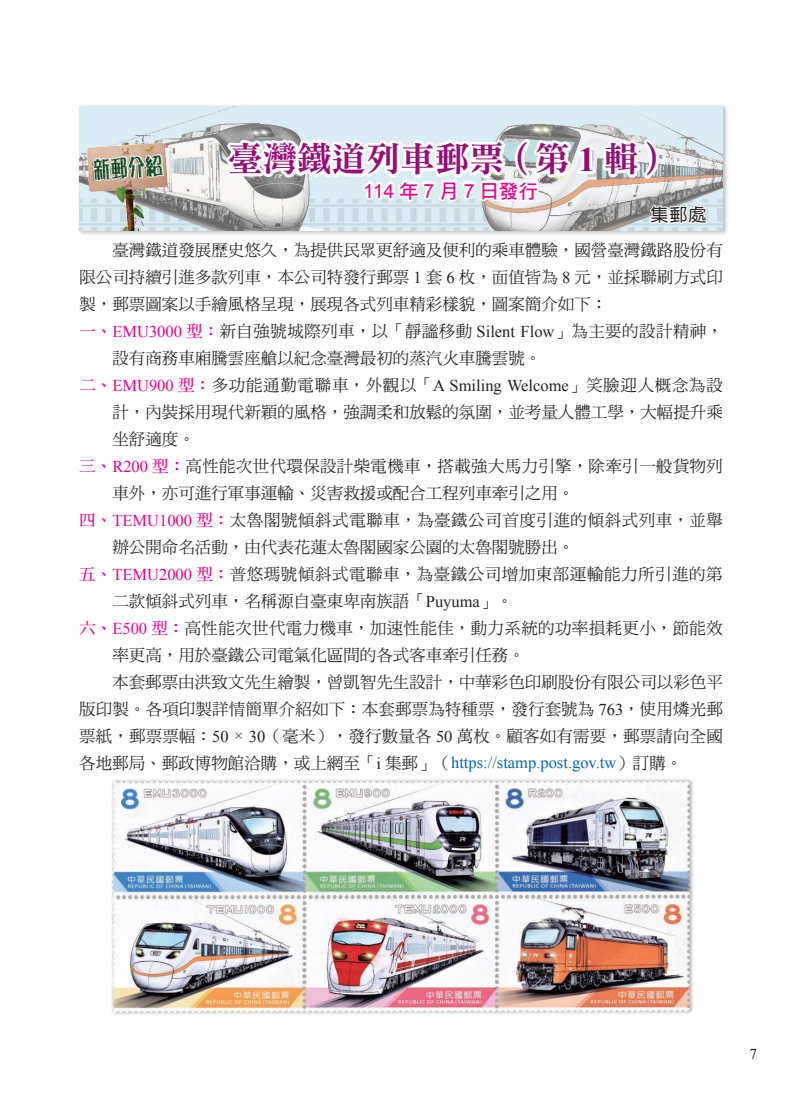
<style>
.page{position:relative;width:808px;height:1106px;background:#fff}
.page>*{position:absolute;margin:0;border:0;box-sizing:border-box;transform-origin:0 0}
.t1{font:34.5px "DF Ming Std W9";color:#970c76}
.t2{font:19.5px "Arial";color:#ed028c}
.t3{font:18px "DF Yuan Std W5";color:#231f20}
.t4{font:16.5px "DF Ming Std W5";color:#231f20}
.t5{font:16.5px "DF Ming Std W5";letter-spacing:.02em;color:#231f20}
.t6{font:16.5px "DF Ming Std W5";letter-spacing:.04em;color:#231f20}
.t7{font:16.5px "DF Ming Std W5";letter-spacing:.025em;color:#231f20}
.t8{font:16.5px "DF Ming Std W5";letter-spacing:.035em;color:#231f20}
.t9{font:16.5px "DF Ming Std W5";letter-spacing:.03em;color:#231f20}
.t10{font:15px "Times New Roman";color:#231f20}
.s1{font-family:"Times New Roman";font-weight:700}
.s2{font-family:"DF Hei Std W7"}
.s3{font-family:"Times New Roman"}
.s4{font-family:"DF Ming Std W7";color:#ed028c}
.s5{font-family:"Times New Roman";color:#ed028c}
.s6{font-family:"Times New Roman";color:#0166b3}
</style>
<div class="page">
<div style="left:77px;top:103px;width:652px;height:133px;background:#231f20;opacity:.5"></div>
<img style="left:79px;top:106px;width:644px;height:125px">
<img style="left:79px;top:135px;width:95px;height:96px">
<svg style="left:218px;top:111px;width:490px;height:118px"></svg>
<div style="left:110px;top:777px;width:586px;height:239px;background:#231f20;opacity:.5"></div>
<img style="left:112px;top:780px;width:578px;height:232px">
<h1 class="t1" style="left:228px;top:140px;width:447px">臺灣鐵道列車郵票（第 <span class="s1">1</span> 輯）</h1>
<p class="t2" style="left:363px;top:178px;width:176px">114<span class="s2">年</span>7<span class="s2">月</span>7<span class="s2">日發行</span></p>
<p class="t3" style="left:650px;top:205px;width:57px">集郵處</p>
<p class="t4" style="left:112px;top:241px;width:612px">臺灣鐵道發展歷史悠久，為提供民眾更舒適及便利的乘車體驗，國營臺灣鐵路股份有</p>
<p class="t4" style="left:79px;top:268px;width:645px">限公司持續引進多款列車，本公司特發行郵票 <span class="s3">1</span> 套 <span class="s3">6</span> 枚，面值皆為 <span class="s3">8</span> 元，並採聯刷方式印</p>
<p class="t4" style="left:79px;top:295px;width:529px">製，郵票圖案以手繪風格呈現，展現各式列車精彩樣貌，圖案簡介如下：</p>
<p class="t7" style="left:79px;top:322px;width:645px"><span class="s4">一、</span> <span class="s5">EMU3000</span> <span class="s4">型：</span>新自強號城際列車，以「靜謐移動 <span class="s3">Silent Flow</span>」為主要的設計精神，</p>
<p class="t4" style="left:112px;top:349px;width:430px">設有商務車廂騰雲座艙以紀念臺灣最初的蒸汽火車騰雲號。</p>
<p class="t6" style="left:79px;top:376px;width:645px"><span class="s4">二、</span> <span class="s5">EMU900</span> <span class="s4">型：</span>多功能通勤電聯車，外觀以「<span class="s3">A Smiling Welcome</span>」笑臉迎人概念為設</p>
<p class="t4" style="left:112px;top:403px;width:612px">計，內裝採用現代新穎的風格，強調柔和放鬆的氛圍，並考量人體工學，大幅提升乘</p>
<p class="t4" style="left:112px;top:430px;width:84px">坐舒適度。</p>
<p class="t5" style="left:79px;top:457px;width:645px"><span class="s4">三、</span> <span class="s5">R200</span> <span class="s4">型：</span>高性能次世代環保設計柴電機車，搭載強大馬力引擎，除牽引一般貨物列</p>
<p class="t4" style="left:112px;top:484px;width:463px">車外，亦可進行軍事運輸、災害救援或配合工程列車牽引之用。</p>
<p class="t8" style="left:79px;top:511px;width:645px"><span class="s4">四、</span> <span class="s5">TEMU1000</span> <span class="s4">型：</span>太魯閣號傾斜式電聯車，為臺鐵公司首度引進的傾斜式列車，並舉</p>
<p class="t4" style="left:112px;top:538px;width:463px">辦公開命名活動，由代表花蓮太魯閣國家公園的太魯閣號勝出。</p>
<p class="t9" style="left:79px;top:565px;width:645px"><span class="s4">五、</span> <span class="s5">TEMU2000</span> <span class="s4">型：</span>普悠瑪號傾斜式電聯車，為臺鐵公司增加東部運輸能力所引進的第</p>
<p class="t4" style="left:112px;top:592px;width:402px">二款傾斜式列車，名稱源自臺東卑南族語「<span class="s3">Puyuma</span>」。</p>
<p class="t5" style="left:79px;top:619px;width:645px"><span class="s4">六、</span> <span class="s5">E500</span> <span class="s4">型：</span>高性能次世代電力機車，加速性能佳，動力系統的功率損耗更小，節能效</p>
<p class="t4" style="left:112px;top:646px;width:414px">率更高，用於臺鐵公司電氣化區間的各式客車牽引任務。</p>
<p class="t4" style="left:112px;top:673px;width:612px">本套郵票由洪致文先生繪製，曾凱智先生設計，中華彩色印刷股份有限公司以彩色平</p>
<p class="t4" style="left:79px;top:700px;width:645px">版印製。各項印製詳情簡單介紹如下：本套郵票為特種票，發行套號為 <span class="s3">763</span>，使用燐光郵</p>
<p class="t4" style="left:79px;top:727px;width:645px">票紙，郵票票幅：<span class="s3">50 × 30</span>（毫米），發行數量各 <span class="s3">50</span> 萬枚。顧客如有需要，郵票請向全國</p>
<p class="t4" style="left:79px;top:754px;width:605px">各地郵局、郵政博物館洽購，或上網至「<span class="s3">i</span> 集郵」（<span class="s6">https://stamp.post.gov.tw</span>）訂購。</p>
<p class="t10" style="left:749px;top:1043px;width:9px">7</p>
</div>
